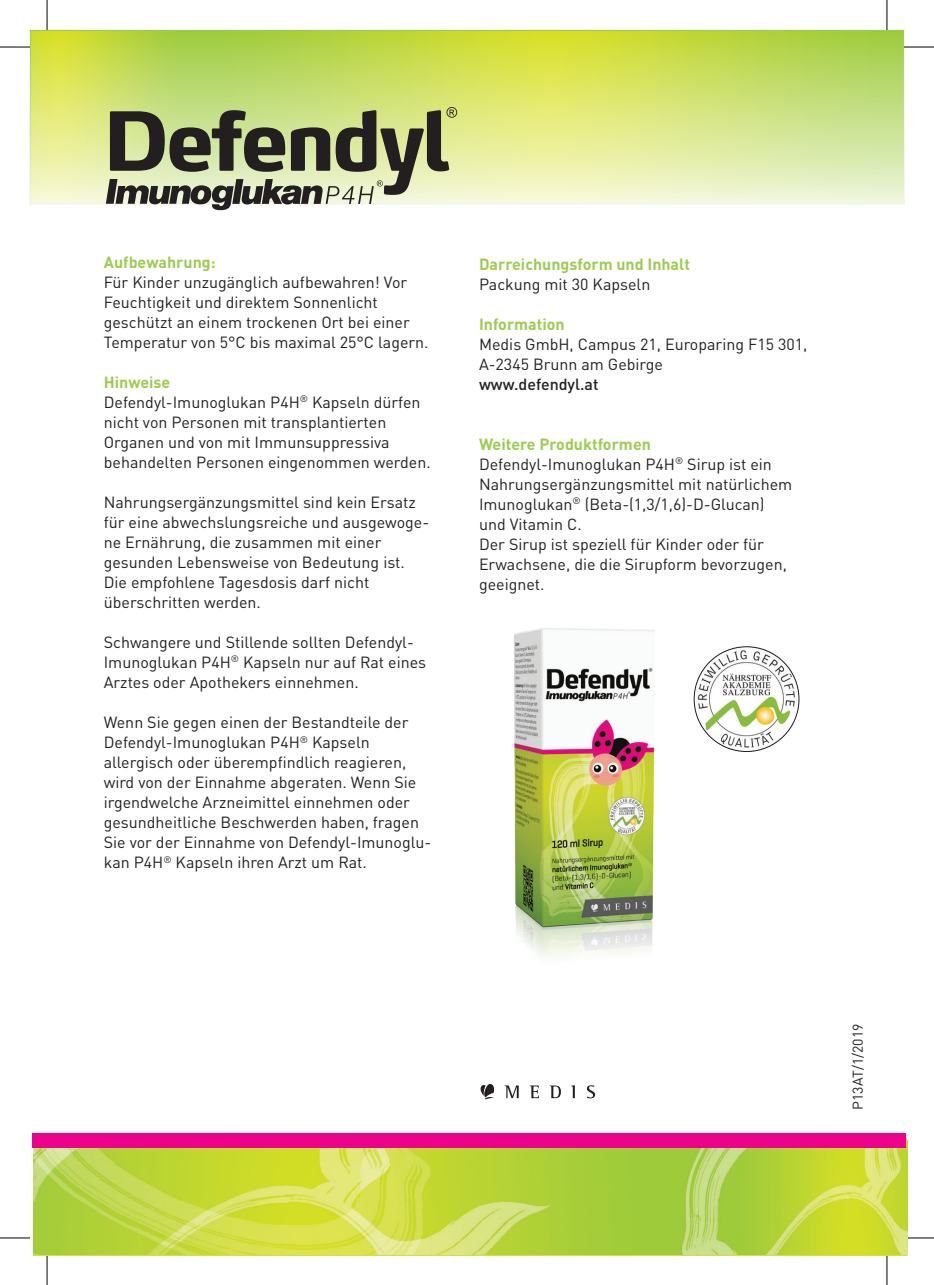
<style>
.page{position:relative;width:934px;height:1285px;background:#fff}
.page>*{position:absolute;margin:0;border:0;box-sizing:border-box;transform-origin:0 0}
.t1{font:16px/20px "DIN Pro";color:#231f20}
.t2{font:700 16px "DIN Pro";color:#9ccc51}
.t3{font:500 16px "DIN Pro";color:#231f20}
.t4{font:14px "DIN Pro";color:#231f20}
.s1{font-weight:700;color:#9ccc51}
</style>
<div class="page">
<img style="left:32px;top:32px;width:869px;height:170px">
<div style="left:29px;top:29px;width:875px;height:176px;border:2px solid #9ccc51"></div>
<hr style="left:0;top:46px;width:30px;height:2px;background:#fff">
<hr style="left:903px;top:46px;width:30px;height:2px;background:#fff">
<hr style="left:46px;top:0;width:2px;height:30px;background:#fff">
<hr style="left:885px;top:0;width:2px;height:30px;background:#fff">
<hr style="left:0;top:47px;width:30px;height:1px;background:#000">
<hr style="left:903px;top:47px;width:30px;height:1px;background:#000">
<hr style="left:0;top:1237px;width:30px;height:1px;background:#000">
<hr style="left:903px;top:1237px;width:30px;height:1px;background:#000">
<hr style="left:47px;top:0;width:1px;height:30px;background:#000">
<hr style="left:47px;top:1255px;width:1px;height:30px;background:#000">
<hr style="left:886px;top:0;width:1px;height:30px;background:#000">
<hr style="left:886px;top:1255px;width:1px;height:30px;background:#000">
<svg style="left:106px;top:107px;width:351px;height:103px;background:#949a78"></svg>
<img style="left:33px;top:1141px;width:873px;height:113px">
<div style="left:32px;top:1132px;width:873px;height:15px;background:#ed028c"></div>
<img style="left:693px;top:647px;width:105px;height:104px;border-radius:52px">
<svg style="left:480px;top:1083px;width:14px;height:17px"></svg>
<svg style="left:504px;top:1085px;width:14px;height:13px"></svg>
<svg style="left:529px;top:1085px;width:9px;height:13px"></svg>
<svg style="left:549px;top:1085px;width:11px;height:13px"></svg>
<svg style="left:571px;top:1085px;width:3px;height:13px"></svg>
<svg style="left:587px;top:1085px;width:8px;height:13px"></svg>
<img style="left:514px;top:628px;width:247px;height:330px">
<p class="t2" style="left:104px;top:251px;width:113px">Aufbewahrung:</p>
<p class="t1" style="left:104px;top:271px;width:326px">Für Kinder unzugänglich aufbewahren! Vor Feuchtigkeit und direktem Sonnenlicht geschützt an einem trockenen Ort bei einer Temperatur von 5°C bis maximal 25°C lagern.</p>
<p class="t1" style="left:104px;top:371px;width:328px"><span class="s1">Hinweise<br></span>Defendyl-Imunoglukan P4H<sup>®</sup> Kapseln dürfen nicht von Personen mit transplantierten Organen und von mit Immunsuppressiva behandelten Personen eingenommen werden.</p>
<p class="t1" style="left:104px;top:491px;width:327px">Nahrungsergänzungsmittel sind kein Ersatz für eine abwechslungsreiche und ausgewoge&shy;ne Ernährung, die zusammen mit einer gesunden Lebensweise von Bedeutung ist.<br>Die empfohlene Tagesdosis darf nicht überschritten werden.</p>
<p class="t1" style="left:104px;top:631px;width:324px">Schwangere und Stillende sollten Defendyl-<br>Imunoglukan P4H<sup>®</sup> Kapseln nur auf Rat eines<br>Arztes oder Apothekers einnehmen.</p>
<p class="t1" style="left:104px;top:711px;width:329px">Wenn Sie gegen einen der Bestandteile der Defendyl-Imunoglukan P4H<sup>®</sup> Kapseln allergisch oder überempfindlich reagieren, wird von der Einnahme abgeraten. Wenn Sie irgendwelche Arzneimittel einnehmen oder gesundheitliche Beschwerden haben, fragen Sie vor der Einnahme von Defendyl-Imunoglu&shy;kan P4H<sup>®</sup> Kapseln ihren Arzt um Rat.</p>
<p class="t2" style="left:479px;top:253px;width:212px">Darreichungsform und Inhalt</p>
<p class="t1" style="left:479px;top:273px;width:173px">Packung mit 30 Kapseln</p>
<p class="t2" style="left:479px;top:313px;width:87px">Information</p>
<p class="t1" style="left:479px;top:333px;width:330px">Medis GmbH, Campus 21, Europaring F15 301,<br>A-2345 Brunn am Gebirge</p>
<p class="t3" style="left:479px;top:373px;width:121px">www.defendyl.at</p>
<p class="t1" style="left:479px;top:433px;width:315px"><span class="s1">Weitere Produktformen<br></span>Defendyl-Imunoglukan P4H<sup>®</sup> Sirup ist ein<br>Nahrungsergänzungsmittel mit natürlichem<br>Imunoglukan<sup>®</sup> (Beta-(1,3/1,6)-D-Glucan) und Vitamin C.<br>Der Sirup ist speziell für Kinder oder für<br>Erwachsene, die die Sirupform bevorzugen, geeignet.</p>
<p class="t4" style="left:848px;top:1110px;width:88px;rotate:-90deg">P13AT/1/2019</p>
</div>
